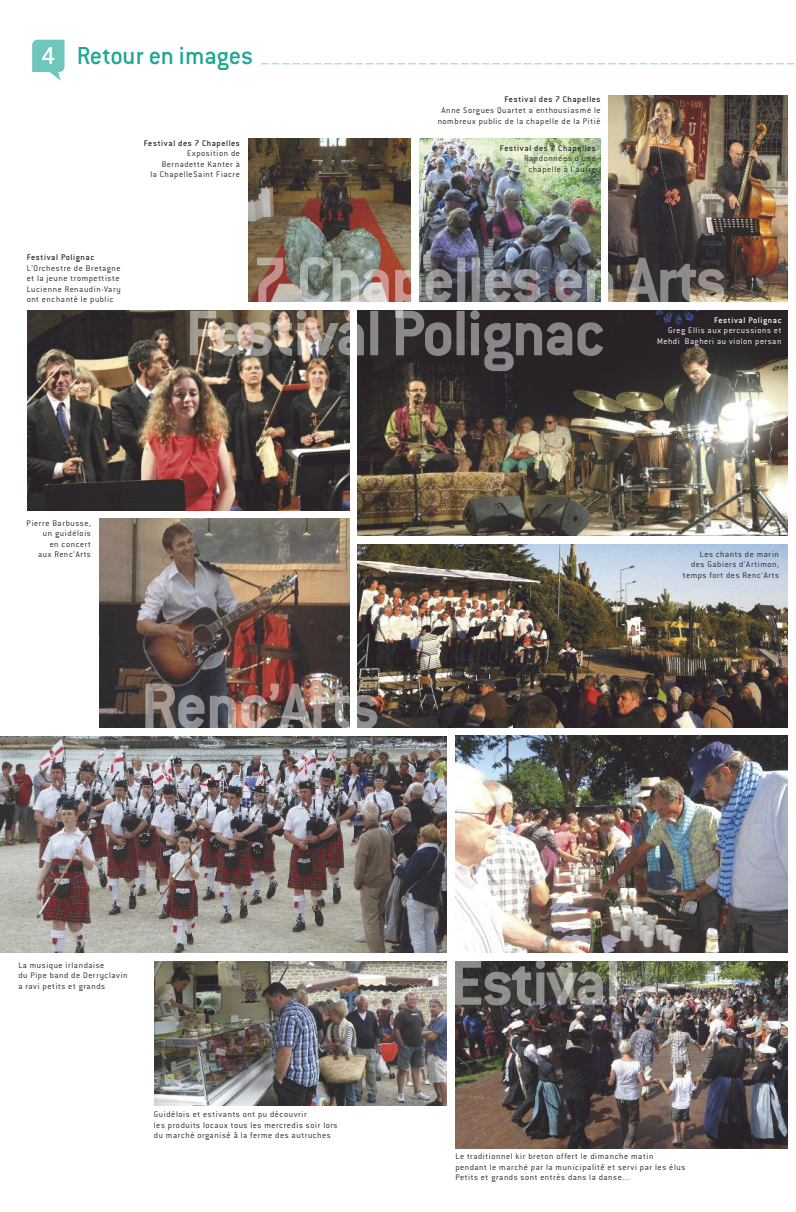
<style>
.page{position:relative;width:796px;height:1212px;background:#fff}
.page>*{position:absolute;margin:0;border:0;box-sizing:border-box;transform-origin:0 0}
.t1{font:500 27px "Conduit ITC";letter-spacing:-.01em;color:#22a795}
.t2{font:300 9px/10.5px "Conduit ITC";letter-spacing:.06em;color:#272627}
.t3{font:500 9px "Conduit ITC";letter-spacing:.065em;color:#272627}
.t4{font:300 9px/10.5px "Conduit ITC";letter-spacing:.06em;color:#fff;text-align:right}
.t5{font:500 9px "Conduit ITC";letter-spacing:.075em;color:#fff}
.s1{color:#fff}
.s2{font-family:"Calibri";font-weight:400}
</style>
<div class="page">
<svg style="left:32px;top:40px;width:32px;height:41px"></svg>
<svg style="left:261px;top:63px;width:534px;height:1px"></svg>
<img style="left:27px;top:310px;width:322px;height:200px">
<img style="left:419px;top:139px;width:181px;height:163px">
<img style="left:249px;top:139px;width:161px;height:118px">
<img style="left:357px;top:310px;width:429px;height:226px">
<img style="left:608px;top:96px;width:178px;height:206px">
<img style="left:455px;top:736px;width:331px;height:216px">
<img style="left:455px;top:961px;width:331px;height:187px">
<img style="left:357px;top:544px;width:429px;height:183px">
<img style="left:100px;top:519px;width:249px;height:208px">
<img style="left:154px;top:961px;width:292px;height:145px">
<img style="left:0;top:736px;width:446px;height:216px">
<img style="left:455px;top:961px;width:162px;height:44px">
<svg style="left:145px;top:727px;width:204px;height:1px"></svg>
<img style="left:145px;top:683px;width:204px;height:44px">
<img style="left:190px;top:257px;width:321px;height:99px">
<h1 class="t1" style="left:41px;top:47px;width:213px"><span class="s1">4</span> Retour en images</h1>
<p class="t3" style="left:144px;top:140px;width:97px">Festival des 7 Chapelles</p>
<p class="t2" style="left:150px;top:149px;width:91px;text-align:right">Exposition de<br>Bernadette Kanter à<br>la ChapelleSaint Fiacre</p>
<p class="t3" style="left:27px;top:255px;width:69px">Festival Polignac</p>
<p class="t2" style="left:27px;top:264px;width:96px">L’Orchestre de Bretagne et la jeune trompettiste<br>Lucienne Renaudin-Vary ont enchante<span class="s2">́</span>le public</p>
<p class="t2" style="left:27px;top:518px;width:66px;text-align:right">Pierre Barbusse, un guidélois<br>en concert<br>aux Renc’Arts</p>
<p class="t3" style="left:504px;top:97px;width:97px">Festival des 7 Chapelles</p>
<p class="t2" style="left:437px;top:106px;width:167px;text-align:center">Anne Sorgues Quartet a enthousiasmé le nombreux public de la chapelle de la Pitie<span class="s2">́</span></p>
<p class="t3" style="left:499px;top:145px;width:97px">Festival des 7 Chapelles</p>
<p class="t2" style="left:524px;top:154px;width:73px;text-align:center">Randonnées d'une chapelle a<span class="s2">̀</span>l'autre</p>
<p class="t5" style="left:713px;top:317px;width:69px">Festival Polignac</p>
<p class="t4" style="left:656px;top:326px;width:126px">Greg Ellis aux percussions et<br>Mehdi Bagheri au violon persan</p>
<p class="t2" style="left:682px;top:550px;width:97px;text-align:right">Les chants de marin<br>des Gabiers d'Artimon, temps fort des Renc'Arts</p>
<p class="t2" style="left:18px;top:961px;width:111px">La musique irlandaise<br>du Pipe band de Derryclavin a ravi petits et grands</p>
<p class="t2" style="left:154px;top:1110px;width:185px">Guide<span class="s2">́</span>lois et estivants ont pu de<span class="s2">́</span>couvrir<br>les produits locaux tous les mercredis soir lors du marche<span class="s2">́</span>organise<span class="s2">́</span>à<span class="s2">̀</span>la ferme des autruches</p>
<p class="t2" style="left:455px;top:1152px;width:231px">Le traditionnel kir breton offert le dimanche matin pendant le marché par la municipalité<span class="s2">́</span>et servi par les e<span class="s2">́</span>lus<br>Petits et grands sont entre<span class="s2">́</span>s dans la danse...</p>
</div>
